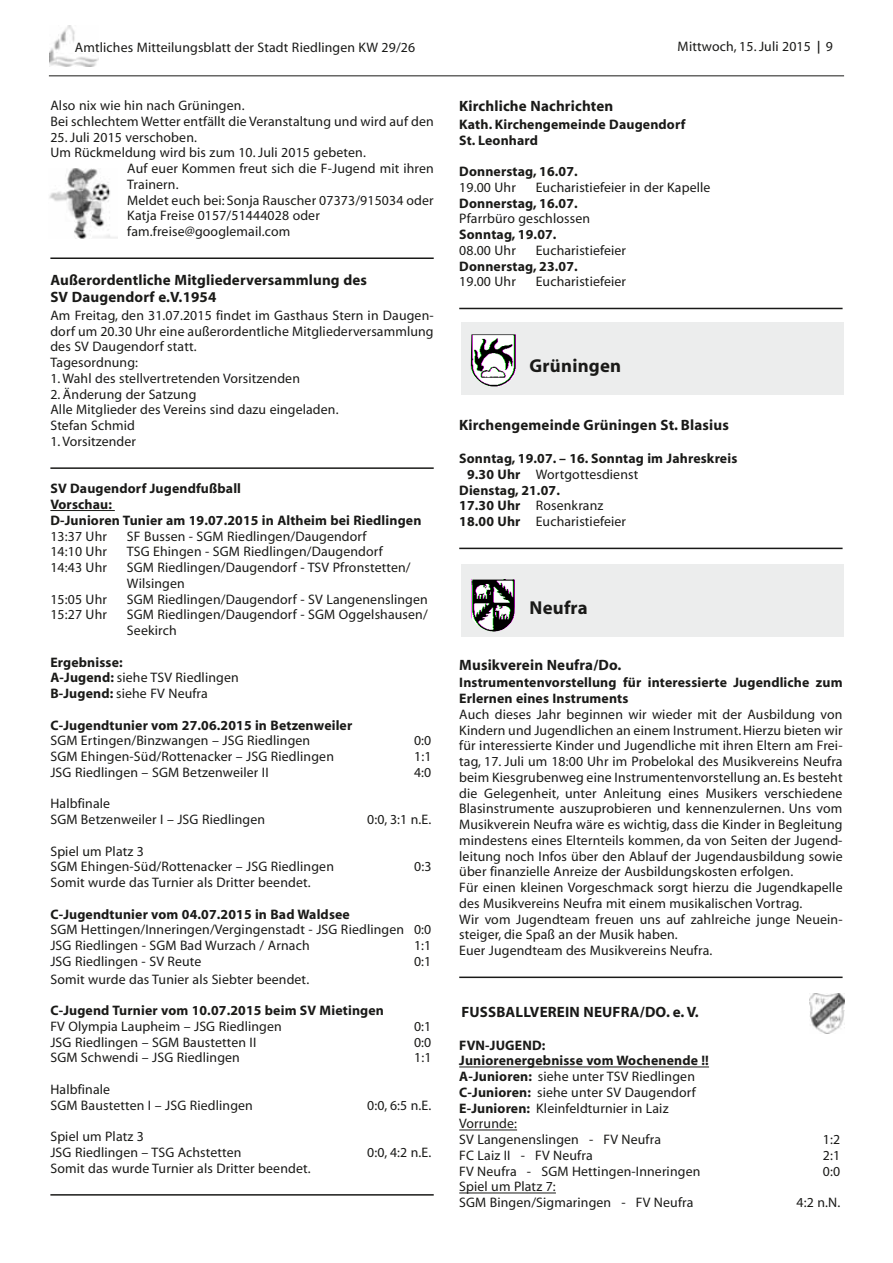
<style>
.page{position:relative;width:893px;height:1263px;background:#fff}
.page>*{position:absolute;margin:0;border:0;box-sizing:border-box;transform-origin:0 0}
.t1{font:700 18.75px "Myriad";letter-spacing:.01em;color:#1a1a18}
.t2{font:700 15px/17.2px "Myriad";letter-spacing:.01em;color:#1a1a18}
.t3{font:13.8px/15.8px "Myriad";letter-spacing:.01em;color:#1a1a18}
.t4{font:700 13.8px/15.8px "Myriad";letter-spacing:.01em;color:#1a1a18}
.s1{font-weight:700}
</style>
<div class="page">
<hr style="left:49px;top:75px;width:795px;height:1px;background:#1a1a18">
<img style="left:49px;top:26px;width:49px;height:41px">
<hr style="left:50px;top:257px;width:384px;height:2px;background:#1a1a18">
<hr style="left:50px;top:467px;width:384px;height:2px;background:#1a1a18">
<hr style="left:50px;top:510px;width:65px;height:1px;background:#1a1a18">
<hr style="left:50px;top:1194px;width:384px;height:1px;background:#1a1a18">
<hr style="left:459px;top:308px;width:384px;height:1px;background:#1a1a18">
<hr style="left:459px;top:548px;width:384px;height:1px;background:#1a1a18">
<hr style="left:459px;top:976px;width:384px;height:2px;background:#1a1a18">
<hr style="left:459px;top:1066px;width:250px;height:1px;background:#1a1a18">
<hr style="left:459px;top:1129px;width:58px;height:1px;background:#1a1a18">
<hr style="left:459px;top:1192px;width:97px;height:1px;background:#1a1a18">
<img style="left:49px;top:168px;width:69px;height:70px">
<div style="left:461px;top:322px;width:383px;height:73px;background:#eceded"></div>
<img style="left:471px;top:334px;width:44px;height:53px">
<div style="left:461px;top:564px;width:383px;height:73px;background:#eceded"></div>
<img style="left:472px;top:580px;width:42px;height:51px">
<img style="left:809px;top:994px;width:35px;height:39px">
<p class="t3" style="left:75px;top:40px;width:342px">Amtliches Mitteilungsblatt der Stadt Riedlingen KW 29/26</p>
<p class="t3" style="left:678px;top:39px;width:165px">Mittwoch, 15. Juli 2015 ❘ 9<sup>9</sup></p>
<p class="t3" style="left:50px;top:99px;width:385px">Also nix wie hin nach Grüningen.<br>Bei schlechtem Wetter entfällt die Veranstaltung und wird auf den</p>
<p class="t3" style="left:50px;top:130px;width:148px">25. Juli 2015 verschoben.</p>
<p class="t3" style="left:50px;top:146px;width:317px">Um Rückmeldung wird bis zum 10. Juli 2015 gebeten.</p>
<p class="t3" style="left:127px;top:162px;width:308px">Auf euer Kommen freut sich die F-Jugend mit ihren</p>
<p class="t3" style="left:127px;top:177px;width:53px">Trainern.</p>
<p class="t3" style="left:127px;top:193px;width:308px">Meldet euch bei: Sonja Rauscher 07373/915034 oder</p>
<p class="t3" style="left:127px;top:209px;width:194px">Katja Freise 0157/51444028 oder</p>
<p class="t3" style="left:127px;top:225px;width:164px">fam.freise@googlemail.com</p>
<p class="t2" style="left:50px;top:272px;width:318px">Außerordentliche Mitgliederversammlung des<br>SV Daugendorf e.V.1954</p>
<p class="t3" style="left:50px;top:309px;width:385px">Am Freitag, den 31.07.2015 findet im Gasthaus Stern in Daugen&shy;dorf um 20.30 Uhr eine außerordentliche Mitgliederversammlung des SV Daugendorf statt.<br>Tagesordnung:</p>
<p class="t3" style="left:50px;top:372px;width:251px">1. Wahl des stellvertretenden Vorsitzenden</p>
<p class="t3" style="left:50px;top:387px;width:290px">2. Änderung der Satzung<br>Alle Mitglieder des Vereins sind dazu eingeladen.<br>Stefan Schmid</p>
<p class="t3" style="left:50px;top:435px;width:87px">1. Vorsitzender</p>
<p class="t4" style="left:50px;top:482px;width:373px">SV Daugendorf Jugendfußball<br>Vorschau:<br>D-Junioren Tunier am 19.07.2015 in Altheim bei Riedlingen</p>
<p class="t3" style="left:50px;top:529px;width:58px">13:37 Uhr</p>
<p class="t3" style="left:127px;top:529px;width:241px">SF Bussen - SGM Riedlingen/Daugendorf</p>
<p class="t3" style="left:50px;top:545px;width:58px">14:10 Uhr</p>
<p class="t3" style="left:127px;top:545px;width:258px">TSG Ehingen - SGM Riedlingen/Daugendorf</p>
<p class="t3" style="left:50px;top:561px;width:58px">14:43 Uhr</p>
<p class="t3" style="left:127px;top:561px;width:285px">SGM Riedlingen/Daugendorf - TSV Pfronstetten/<br>Wilsingen</p>
<p class="t3" style="left:50px;top:592px;width:58px">15:05 Uhr</p>
<p class="t3" style="left:127px;top:592px;width:302px">SGM Riedlingen/Daugendorf - SV Langenenslingen</p>
<p class="t3" style="left:50px;top:608px;width:58px">15:27 Uhr</p>
<p class="t3" style="left:127px;top:608px;width:302px">SGM Riedlingen/Daugendorf - SGM Oggelshausen/<br>Seekirch</p>
<p class="t3" style="left:50px;top:655px;width:190px"><span class="s1">Ergebnisse:<br>A-Jugend:</span> siehe TSV Riedlingen<br><span class="s1">B-Jugend:</span> siehe FV Neufra</p>
<p class="t4" style="left:50px;top:718px;width:303px">C-Jugendtunier vom 27.06.2015 in Betzenweiler</p>
<p class="t3" style="left:50px;top:734px;width:261px">SGM Ertingen/Binzwangen – JSG Riedlingen</p>
<p class="t3" style="left:414px;top:734px;width:19px">0:0</p>
<p class="t3" style="left:50px;top:750px;width:285px">SGM Ehingen-Süd/Rottenacker – JSG Riedlingen</p>
<p class="t3" style="left:414px;top:750px;width:19px">1:1</p>
<p class="t3" style="left:50px;top:765px;width:220px">JSG Riedlingen – SGM Betzenweiler II</p>
<p class="t3" style="left:414px;top:765px;width:19px">4:0</p>
<p class="t3" style="left:50px;top:797px;width:216px">Halbfinale<br>SGM Betzenweiler I – JSG Riedlingen</p>
<p class="t3" style="left:367px;top:813px;width:66px">0:0, 3:1 n.E.</p>
<p class="t3" style="left:50px;top:844px;width:285px">Spiel um Platz 3<br>SGM Ehingen-Süd/Rottenacker – JSG Riedlingen</p>
<p class="t3" style="left:414px;top:860px;width:19px">0:3</p>
<p class="t3" style="left:50px;top:876px;width:262px">Somit wurde das Turnier als Dritter beendet.</p>
<p class="t4" style="left:50px;top:907px;width:301px">C-Jugendtunier vom 04.07.2015 in Bad Waldsee</p>
<p class="t3" style="left:50px;top:923px;width:382px">SGM Hettingen/Inneringen/Vergingenstadt - JSG Riedlingen 0:0<br>JSG Riedlingen - SGM Bad Wurzach / Arnach</p>
<p class="t3" style="left:414px;top:939px;width:19px">1:1</p>
<p class="t3" style="left:50px;top:954px;width:153px">JSG Riedlingen - SV Reute</p>
<p class="t3" style="left:414px;top:954px;width:19px">0:1</p>
<p class="t3" style="left:50px;top:972px;width:260px">Somit wurde das Tunier als Siebter beendet.</p>
<p class="t4" style="left:50px;top:1004px;width:335px">C-Jugend Turnier vom 10.07.2015 beim SV Mietingen</p>
<p class="t3" style="left:50px;top:1019px;width:233px">FV Olympia Laupheim – JSG Riedlingen</p>
<p class="t3" style="left:414px;top:1019px;width:19px">0:1</p>
<p class="t3" style="left:50px;top:1035px;width:207px">JSG Riedlingen – SGM Baustetten II</p>
<p class="t3" style="left:414px;top:1035px;width:19px">0:0</p>
<p class="t3" style="left:50px;top:1051px;width:191px">SGM Schwendi – JSG Riedlingen</p>
<p class="t3" style="left:414px;top:1051px;width:19px">1:1</p>
<p class="t3" style="left:50px;top:1082px;width:204px">Halbfinale<br>SGM Baustetten I – JSG Riedlingen</p>
<p class="t3" style="left:367px;top:1098px;width:66px">0:0, 6:5 n.E.</p>
<p class="t3" style="left:50px;top:1130px;width:193px">Spiel um Platz 3<br>JSG Riedlingen – TSG Achstetten</p>
<p class="t3" style="left:50px;top:1161px;width:262px">Somit das wurde Turnier als Dritter beendet.</p>
<p class="t3" style="left:367px;top:1145px;width:66px">0:0, 4:2 n.E.</p>
<p class="t2" style="left:459px;top:98px;width:156px">Kirchliche Nachrichten</p>
<p class="t4" style="left:459px;top:117px;width:228px">Kath. Kirchengemeinde Daugendorf<br>St. Leonhard</p>
<p class="t4" style="left:459px;top:165px;width:120px">Donnerstag, 16.07.</p>
<p class="t3" style="left:459px;top:180px;width:58px">19.00 Uhr</p>
<p class="t3" style="left:536px;top:180px;width:176px">Eucharistiefeier in der Kapelle</p>
<p class="t4" style="left:459px;top:196px;width:120px">Donnerstag, 16.07.</p>
<p class="t3" style="left:459px;top:212px;width:132px">Pfarrbüro geschlossen</p>
<p class="t4" style="left:459px;top:228px;width:99px">Sonntag, 19.07.</p>
<p class="t3" style="left:459px;top:243px;width:58px">08.00 Uhr</p>
<p class="t3" style="left:536px;top:243px;width:92px">Eucharistiefeier</p>
<p class="t4" style="left:459px;top:259px;width:120px">Donnerstag, 23.07.</p>
<p class="t3" style="left:459px;top:275px;width:58px">19.00 Uhr</p>
<p class="t3" style="left:536px;top:275px;width:92px">Eucharistiefeier</p>
<h1 class="t1" style="left:530px;top:359px;width:93px">Grüningen</h1>
<p class="t2" style="left:459px;top:417px;width:271px">Kirchengemeinde Grüningen St. Blasius</p>
<p class="t4" style="left:459px;top:452px;width:280px">Sonntag, 19.07. – 16. Sonntag im Jahreskreis</p>
<p class="t3" style="left:467px;top:468px;width:173px"><span class="s1">9.30 Uhr</span> Wortgottesdienst</p>
<p class="t4" style="left:459px;top:483px;width:102px">Dienstag, 21.07.</p>
<p class="t3" style="left:459px;top:499px;width:146px"><span class="s1">17.30 Uhr</span> Rosenkranz</p>
<p class="t3" style="left:459px;top:515px;width:168px"><span class="s1">18.00 Uhr</span> Eucharistiefeier</p>
<h1 class="t1" style="left:530px;top:601px;width:59px">Neufra</h1>
<p class="t2" style="left:459px;top:657px;width:164px">Musikverein Neufra/Do.</p>
<p class="t4" style="left:459px;top:676px;width:385px">Instrumentenvorstellung für interessierte Jugendliche zum<br>Erlernen eines Instruments</p>
<p class="t3" style="left:459px;top:707px;width:385px">Auch dieses Jahr beginnen wir wieder mit der Ausbildung von Kindern und Jugendlichen an einem Instrument. Hierzu bieten wir für interessierte Kinder und Jugendliche mit ihren Eltern am Frei&shy;tag, 17. Juli um 18:00 Uhr im Probelokal des Musikvereins Neufra beim Kiesgrubenweg eine Instrumentenvorstellung an. Es besteht die Gelegenheit, unter Anleitung eines Musikers verschiedene Blasinstrumente auszuprobieren und kennenzulernen. Uns vom Musikverein Neufra wäre es wichtig, dass die Kinder in Begleitung mindestens eines Elternteils kommen, da von Seiten der Jugend&shy;leitung noch Infos über den Ablauf der Jugendausbildung sowie über finanzielle Anreize der Ausbildungskosten erfolgen.<br>Für einen kleinen Vorgeschmack sorgt hierzu die Jugendkapelle des Musikvereins Neufra mit einem musikalischen Vortrag.<br>Wir vom Jugendteam freuen uns auf zahlreiche junge Neuein&shy;steiger, die Spaß an der Musik haben.<br>Euer Jugendteam des Musikvereins Neufra.</p>
<p class="t2" style="left:461px;top:1005px;width:239px">FUSSBALLVEREIN NEUFRA/DO. e. V.</p>
<p class="t3" style="left:459px;top:1038px;width:251px"><span class="s1">FVN-JUGEND:<br>Juniorenergebnisse vom Wochenende !!<br>A-Junioren:</span> siehe unter TSV Riedlingen<br><span class="s1">C-Junioren:</span> siehe unter SV Daugendorf<br><span class="s1">E-Junioren:</span> Kleinfeldturnier in Laiz<br>Vorrunde:<br>SV Langenenslingen - FV Neufra</p>
<p class="t3" style="left:823px;top:1133px;width:19px">1:2</p>
<p class="t3" style="left:459px;top:1148px;width:135px">FC Laiz II - FV Neufra</p>
<p class="t3" style="left:823px;top:1148px;width:19px">2:1</p>
<p class="t3" style="left:459px;top:1164px;width:243px">FV Neufra - SGM Hettingen-Inneringen</p>
<p class="t3" style="left:823px;top:1164px;width:19px">0:0</p>
<p class="t3" style="left:459px;top:1180px;width:236px">Spiel um Platz 7:<br>SGM Bingen/Sigmaringen - FV Neufra</p>
<p class="t3" style="left:797px;top:1196px;width:45px">4:2 n.N.</p>
</div>
